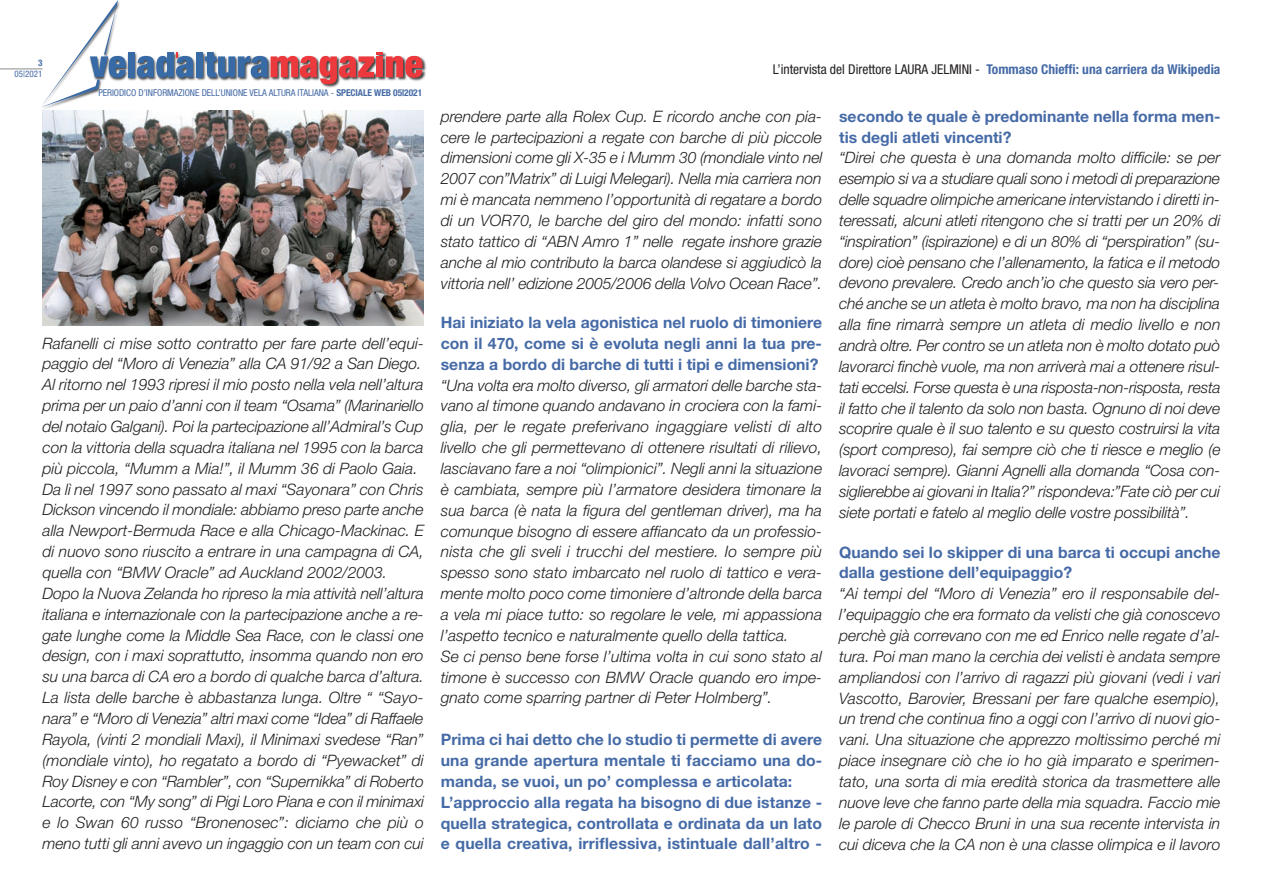
<style>
.page{position:relative;width:1263px;height:893px;background:#fff}
.page>*{position:absolute;margin:0;border:0;box-sizing:border-box;transform-origin:0 0}
.t1{font:italic 300 15.75px/20.9px "Helvetica Neue LT Std";color:#231f20;text-align:justify}
.t2{font:700 15.75px/20.9px "Helvetica Neue LT Std";letter-spacing:.005em;color:#456aa6}
.t3{font:condensed 13.5px "Helvetica Neue LT Std";color:#231f20}
.t4{font:condensed 9.45px "Helvetica Neue LT Std";letter-spacing:-.005em;color:#456aa6}
.t5{font:condensed 9px "Helvetica Neue LT Std";color:#456aa6}
.t6{font:700 condensed 9px "Helvetica Neue LT Std";color:#456aa6}
.s1{font-weight:700;color:#456aa6}
.s2{font-weight:700}
</style>
<div class="page">
<img style="left:35px;top:52px;width:392px;height:64px">
<svg style="left:40px;top:0;width:86px;height:107px"></svg>
<div style="left:128px;top:52px;width:7px;height:25px;background:#386aa6"></div>
<svg style="left:137px;top:52px;width:57px;height:26px"></svg>
<div style="left:196px;top:52px;width:7px;height:25px;background:#386aa6"></div>
<svg style="left:205px;top:52px;width:217px;height:32px"></svg>
<hr style="left:0;top:69px;width:43px;height:1px;background:#8d8c8e">
<img style="left:43px;top:111px;width:381px;height:214px">
<p class="t6" style="left:38px;top:60px;width:6px">3</p>
<p class="t5" style="left:15px;top:70px;width:29px">05|2021</p>
<p class="t3" style="left:773px;top:64px;width:449px">L’intervista del Direttore LAURA JELMINI - <span class="s1">Tommaso Chieffi: una carriera da Wikipedia</span></p>
<p class="t4" style="left:98px;top:89px;width:325px">PERIODICO D’INFORMAZIONE DELL’UNIONE VELA ALTURA ITALIANA - <span class="s2">SPECIALE WEB 05|2021</span></p>
<p class="t1" style="left:42px;top:334px;width:383px;text-align:left">Rafanelli ci mise sotto contratto per fare parte dell’equi&shy;paggio del “Moro di Venezia” alla CA 91/92 a San Diego.<br>Al ritorno nel 1993 ripresi il mio posto nella vela nell’altura prima per un paio d’anni con il team “Osama” (Marinariello del notaio Galgani). Poi la partecipazione all’Admiral’s Cup con la vittoria della squadra italiana nel 1995 con la barca più piccola, “Mumm a Mia!”, il Mumm 36 di Paolo Gaia.<br>Da lì nel 1997 sono passato al maxi “Sayonara” con Chris Dickson vincendo il mondiale: abbiamo preso parte anche alla Newport-Bermuda Race e alla Chicago-Mackinac. E di nuovo sono riuscito a entrare in una campagna di CA, quella con “BMW Oracle” ad Auckland 2002/2003.<br>Dopo la Nuova Zelanda ho ripreso la mia attività nell’altura italiana e internazionale con la partecipazione anche a re&shy;gate lunghe come la Middle Sea Race, con le classi one design, con i maxi soprattutto, insomma quando non ero su una barca di CA ero a bordo di qualche barca d’altura.<br>La lista delle barche è abbastanza lunga. Oltre “ “Sayo&shy;nara” e “Moro di Venezia” altri maxi come “Idea” di Raffaele Rayola, (vinti 2 mondiali Maxi), il Minimaxi svedese “Ran” (mondiale vinto), ho regatato a bordo di “Pyewacket” di Roy Disney e con “Rambler”, con “Supernikka” di Roberto Lacorte, con “My song” di Pigi Loro Piana e con il minimaxi e lo Swan 60 russo “Bronenosec”: diciamo che più o meno tutti gli anni avevo un ingaggio con un team con cui</p>
<p class="t1" style="left:441px;top:107px;width:383px">prendere parte alla Rolex Cup. E ricordo anche con pia&shy;cere le partecipazioni a regate con barche di più piccole dimensioni come gli X-35 e i Mumm 30 (mondiale vinto nel 2007 con”Matrix” di Luigi Melegari). Nella mia carriera non mi è mancata nemmeno l’opportunità di regatare a bordo di un VOR70, le barche del giro del mondo: infatti sono stato tattico di “ABN Amro 1” nelle regate inshore grazie anche al mio contributo la barca olandese si aggiudicò la vittoria nell’ edizione 2005/2006 della Volvo Ocean Race”.</p>
<p class="t2" style="left:441px;top:313px;width:383px;text-align:justify">Hai iniziato la vela agonistica nel ruolo di timoniere con il 470, come si è evoluta negli anni la tua pre&shy;senza a bordo di barche di tutti i tipi e dimensioni?</p>
<p class="t1" style="left:441px;top:376px;width:383px;text-align:left">“Una volta era molto diverso, gli armatori delle barche sta&shy;vano al timone quando andavano in crociera con la fami&shy;glia, per le regate preferivano ingaggiare velisti di alto livello che gli permettevano di ottenere risultati di rilievo, lasciavano fare a noi “olimpionici”. Negli anni la situazione è cambiata, sempre più l’armatore desidera timonare la sua barca (è nata la figura del gentleman driver), ma ha comunque bisogno di essere affiancato da un professio&shy;nista che gli sveli i trucchi del mestiere. Io sempre più spesso sono stato imbarcato nel ruolo di tattico e vera&shy;mente molto poco come timoniere d’altronde della barca a vela mi piace tutto: so regolare le vele, mi appassiona l’aspetto tecnico e naturalmente quello della tattica.<br>Se ci penso bene forse l’ultima volta in cui sono stato al timone è successo con BMW Oracle quando ero impe&shy;gnato come sparring partner di Peter Holmberg”.</p>
<p class="t2" style="left:441px;top:730px;width:383px">Prima ci hai detto che lo studio ti permette di avere una grande apertura mentale ti facciamo una do&shy;manda, se vuoi, un po’ complessa e articolata:<br>L’approccio alla regata ha bisogno di due istanze - quella strategica, controllata e ordinata da un lato e quella creativa, irriflessiva, istintuale dall’altro -</p>
<p class="t2" style="left:839px;top:107px;width:383px">secondo te quale è predominante nella forma men&shy;tis degli atleti vincenti?</p>
<p class="t1" style="left:839px;top:149px;width:383px">“Direi che questa è una domanda molto difficile: se per esempio si va a studiare quali sono i metodi di preparazione delle squadre olimpiche americane intervistando i diretti in&shy;teressati, alcuni atleti ritengono che si tratti per un 20% di “inspiration” (ispirazione) e di un 80% di “perspiration” (su&shy;dore) cioè pensano che l’allenamento, la fatica e il metodo devono prevalere. Credo anch’io che questo sia vero per&shy;ché anche se un atleta è molto bravo, ma non ha disciplina alla fine rimarrà sempre un atleta di medio livello e non andrà oltre. Per contro se un atleta non è molto dotato può lavorarci finchè vuole, ma non arriverà mai a ottenere risul&shy;tati eccelsi. Forse questa è una risposta-non-risposta, resta il fatto che il talento da solo non basta. Ognuno di noi deve scoprire quale è il suo talento e su questo costruirsi la vita (sport compreso), fai sempre ciò che ti riesce e meglio (e lavoraci sempre). Gianni Agnelli alla domanda “Cosa con&shy;siglierebbe ai giovani in Italia?” rispondeva:”Fate ciò per cui siete portati e fatelo al meglio delle vostre possibilità”.</p>
<p class="t2" style="left:839px;top:543px;width:383px">Quando sei lo skipper di una barca ti occupi anche dalla gestione dell’equipaggio?</p>
<p class="t1" style="left:839px;top:585px;width:383px">“Ai tempi del “Moro di Venezia” ero il responsabile del&shy;l’equipaggio che era formato da velisti che già conoscevo perchè già correvano con me ed Enrico nelle regate d’al&shy;tura. Poi man mano la cerchia dei velisti è andata sempre ampliandosi con l’arrivo di ragazzi più giovani (vedi i vari Vascotto, Barovier, Bressani per fare qualche esempio), un trend che continua fino a oggi con l’arrivo di nuovi gio&shy;vani. Una situazione che apprezzo moltissimo perché mi piace insegnare ciò che io ho già imparato e sperimen&shy;tato, una sorta di mia eredità storica da trasmettere alle nuove leve che fanno parte della mia squadra. Faccio mie le parole di Checco Bruni in una sua recente intervista in cui diceva che la CA non è una classe olimpica e il lavoro</p>
</div>
